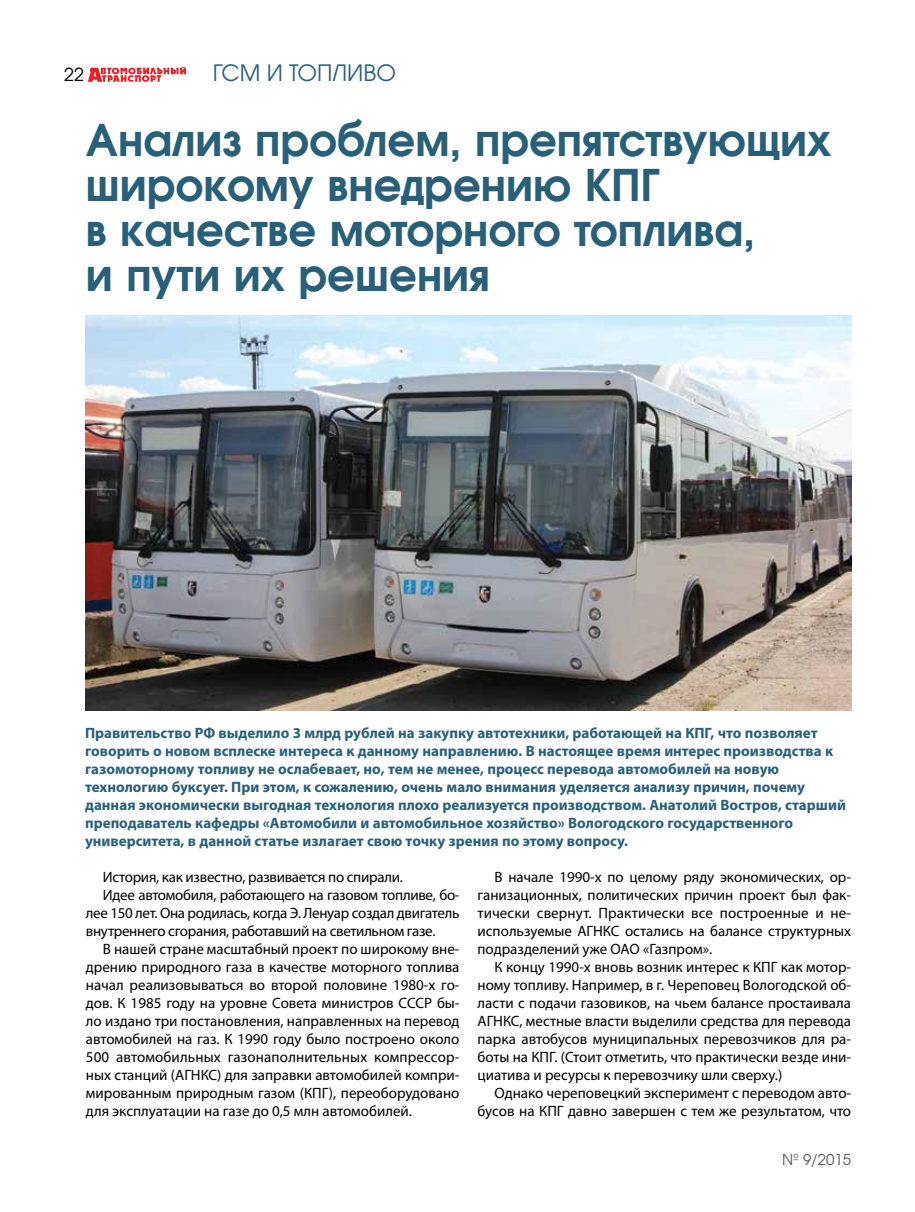
<style>
.page{position:relative;width:915px;height:1212px;background:#fff}
.page>*{position:absolute;margin:0;border:0;box-sizing:border-box;transform-origin:0 0}
.t1{font:700 43.5px/45px "AG Avalanche C";color:#296079}
.t2{font:22.5px "AG Avalanche C";color:#296079}
.t3{font:18px "AG Avalanche C";color:#000}
.t4{font:15px/18px "Myriad Pro";color:#000;text-align:justify}
.t5{font:700 15px/18px "Myriad Pro";color:#296079}
.t6{font:15px "Myriad Pro";letter-spacing:-.02em;color:#000}
.t7{font:15px "AG Avalanche C";color:#58595b}
</style>
<div class="page">
<svg style="left:88px;top:66px;width:98px;height:16px"></svg>
<img style="left:86px;top:315px;width:764px;height:396px">
<p class="t3" style="left:64px;top:63px;width:21px">22</p>
<h2 class="t2" style="left:213px;top:59px;width:184px">ГСМ И ТОПЛИВО</h2>
<h1 class="t1" style="left:86px;top:116px;width:746px">Анализ проблем, препятствующих широкому внедрению КПГ<br>в качестве моторного топлива,<br>и пути их решения</h1>
<p class="t5" style="left:85px;top:723px;width:762px">Правительство РФ выделило 3 млрд рублей на закупку автотехники, работающей на КПГ, что позволяет говорить о новом всплеске интереса к данному направлению. В настоящее время интерес производства к газомоторному топливу не ослабевает, но, тем не менее, процесс перевода автомобилей на новую технологию буксует. При этом, к сожалению, очень мало внимания уделяется анализу причин, почему данная экономически выгодная технология плохо реализуется производством. Анатолий Востров, старший преподаватель кафедры «Автомобили и автомобильное хозяйство» Вологодского государственного университета, в данной статье излагает свою точку зрения по этому вопросу.</p>
<p class="t6" style="left:103px;top:868px;width:301px">История, как известно, развивается по спирали.</p>
<p class="t6" style="left:103px;top:886px;width:358px">Идее автомобиля, работающего на газовом топливе, бо-</p>
<p class="t6" style="left:86px;top:904px;width:375px">лее 150 лет. Она родилась, когда Э. Ленуар создал двигатель</p>
<p class="t6" style="left:86px;top:922px;width:351px">внутреннего сгорания, работавший на светильном газе.</p>
<p class="t4" style="left:103px;top:940px;width:358px">В нашей стране масштабный проект по широкому вне-</p>
<p class="t4" style="left:86px;top:958px;width:375px">дрению природного газа в качестве моторного топлива</p>
<p class="t4" style="left:86px;top:976px;width:375px">начал реализовываться во второй половине 1980-х го-</p>
<p class="t4" style="left:86px;top:994px;width:375px">дов. К 1985 году на уровне Совета министров СССР бы-</p>
<p class="t4" style="left:86px;top:1012px;width:375px">ло издано три постановления, направленных на перевод</p>
<p class="t4" style="left:86px;top:1030px;width:375px">автомобилей на газ. К 1990 году было построено около</p>
<p class="t4" style="left:86px;top:1048px;width:375px">500 автомобильных газонаполнительных компрессор-</p>
<p class="t4" style="left:86px;top:1066px;width:375px">ных станций (АГНКС) для заправки автомобилей компри-</p>
<p class="t4" style="left:86px;top:1084px;width:375px">мированным природным газом (КПГ), переоборудовано</p>
<p class="t4" style="left:86px;top:1102px;width:327px">для эксплуатации на газе до 0,5 млн автомобилей.</p>
<p class="t4" style="left:477px;top:868px;width:375px;text-indent:17px">В начале 1990-х по целому ряду экономических, ор&shy;ганизационных, политических причин проект был фак&shy;тически свернут. Практически все построенные и не&shy;используемые АГНКС остались на балансе структурных подразделений уже ОАО «Газпром».</p>
<p class="t4" style="left:477px;top:958px;width:375px;text-indent:17px">К концу 1990-х вновь возник интерес к КПГ как мотор&shy;ному топливу. Например, в г. Череповец Вологодской об&shy;ласти с подачи газовиков, на чьем балансе простаивала АГНКС, местные власти выделили средства для перевода парка автобусов муниципальных перевозчиков для ра&shy;боты на КПГ. (Стоит отметить, что практически везде ини&shy;циатива и ресурсы к перевозчику шли сверху.)</p>
<p class="t4" style="left:477px;top:1084px;width:375px;text-align:right">Однако череповецкий эксперимент с переводом авто&shy;бусов на КПГ давно завершен с тем же результатом, что</p>
<p class="t7" style="left:781px;top:1150px;width:70px">№ 9/2015</p>
</div>
